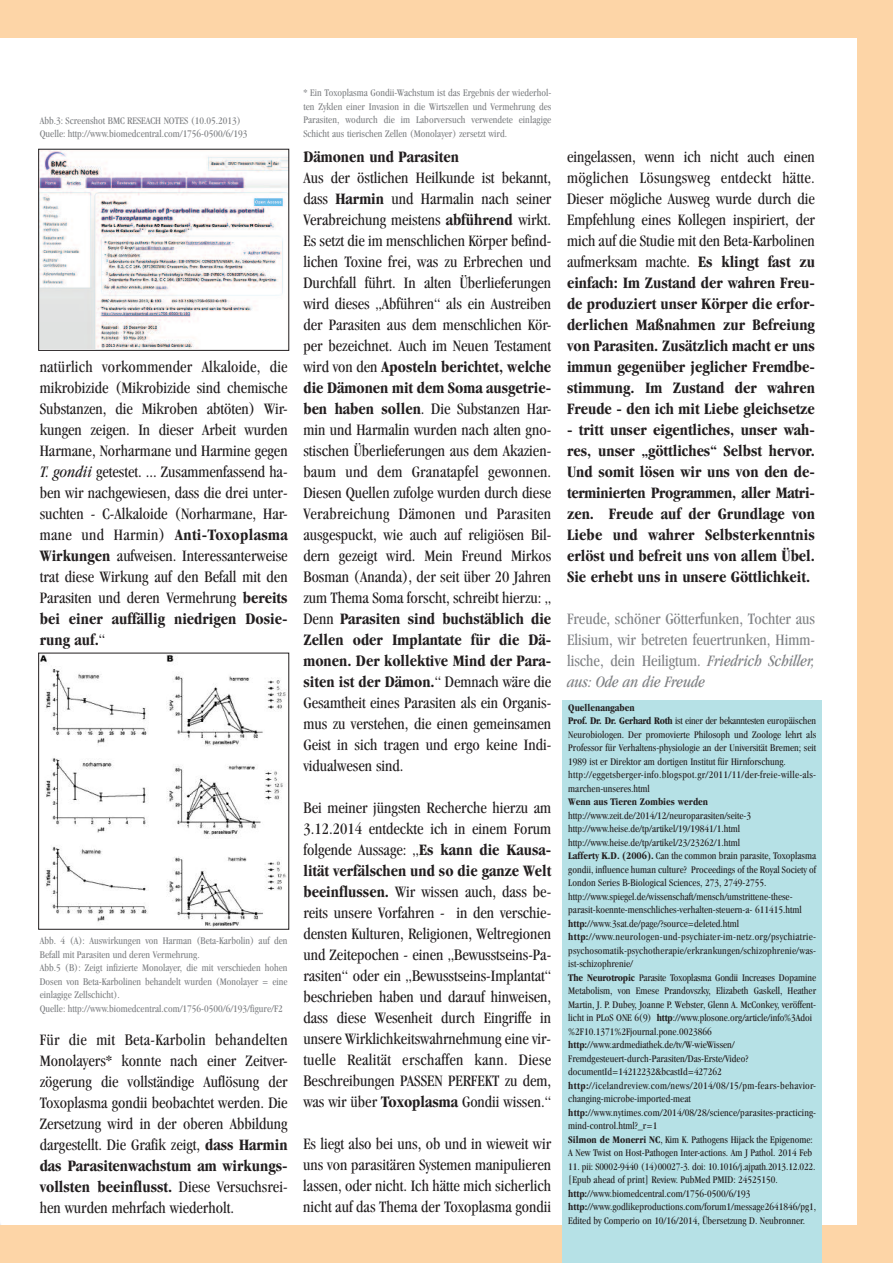
<style>
.page{position:relative;width:893px;height:1263px;background:#fdd5a7}
.page>*{position:absolute;margin:0;border:0;box-sizing:border-box;transform-origin:0 0}
.t1{font:condensed 16.5px/21px "Garamond";color:#231f20;text-align:justify}
.t2{font:700 condensed 16.5px/21px "Garamond";color:#231f20;text-align:justify}
.t3{font:condensed 16.5px/21px "Garamond";color:#808285;text-align:justify}
.t4{font:condensed 10.5px/13.5px "Garamond";color:#231f20}
.t5{font:condensed 10.5px/13.5px "Garamond";color:#808285}
.t6{font:700 condensed 10.5px "Garamond";color:#231f20}
.s1{font-style:italic}
.s2{font-weight:700}
.s3{font-weight:400}
</style>
<div class="page">
<hr style="left:0;top:38px;width:3px;height:1187px;background:#fff">
<div style="left:3px;top:38px;width:854px;height:1187px;background:#fff"></div>
<div style="left:563px;top:700px;width:259px;height:563px;background:#b6e1e6"></div>
<img style="left:40px;top:151px;width:247px;height:198px">
<div style="left:38px;top:149px;width:251px;height:202px;border:1px solid #231f20"></div>
<img style="left:40px;top:655px;width:247px;height:272px">
<div style="left:38px;top:653px;width:251px;height:277px;border:1px solid #231f20"></div>
<p class="t5" style="left:40px;top:114px;width:209px">Abb.3: Screenshot BMC RESEACH NOTES (10.05.2013)<br>Quelle: http://www.biomedcentral.com/1756-0500/6/193</p>
<p class="t1" style="left:40px;top:357px;width:249px">natürlich vorkommender Alkaloide, die mikrobizide (Mikrobizide sind chemische Substanzen, die Mikroben abtöten) Wir&shy;kungen zeigen. In dieser Arbeit wurden Harmane, Norharmane und Harmine gegen <span class="s1">T. gondii</span> getestet. ... Zusammenfassend ha&shy;ben wir nachgewiesen, dass die drei unter&shy;suchten - C-Alkaloide (Norharmane, Har&shy;mane und Harmin) <span class="s2">Anti-Toxoplasma Wirkungen</span> aufweisen. Interessanterweise trat diese Wirkung auf den Befall mit den Parasiten und deren Vermehrung <span class="s2">bereits bei einer auffällig niedrigen Dosie&shy;rung auf.</span>“</p>
<p class="t5" style="left:40px;top:935px;width:249px">Abb. 4 (A): Auswirkungen von Harman (Beta-Karbolin) auf den Befall mit Parasiten und deren Vermehrung.<br>Abb.5 (B): Zeigt infizierte Monolayer, die mit verschieden hohen Dosen von Beta-Karbolinen behandelt wurden (Monolayer = eine einlagige Zellschicht).<br>Quelle: http://www.biomedcentral.com/1756-0500/6/193/figure/F2</p>
<p class="t1" style="left:40px;top:1031px;width:249px">Für die mit Beta-Karbolin behandelten Monolayers* konnte nach einer Zeitver&shy;zögerung die vollständige Auflösung der Toxoplasma gondii beobachtet werden. Die Zersetzung wird in der oberen Abbildung dargestellt. Die Grafik zeigt, <span class="s2">dass Harmin das Parasitenwachstum am wirkungs&shy;vollsten beeinflusst.</span> Diese Versuchsrei&shy;hen wurden mehrfach wiederholt.</p>
<p class="t5" style="left:303px;top:87px;width:249px;text-align:justify">* Ein Toxoplasma Gondii-Wachstum ist das Ergebnis der wiederhol&shy;ten Zyklen einer Invasion in die Wirtszellen und Vermehrung des Parasiten, wodurch die im Laborversuch verwendete einlagige Schicht aus tierischen Zellen (Monolayer) zersetzt wird.</p>
<p class="t2" style="left:303px;top:148px;width:157px">Dämonen und Parasiten</p>
<p class="t1" style="left:303px;top:168px;width:249px">Aus der östlichen Heilkunde ist bekannt, dass <span class="s2">Harmin</span> und Harmalin nach seiner Verabreichung meistens <span class="s2">abführend</span> wirkt.<br>Es setzt die im menschlichen Körper befind&shy;lichen Toxine frei, was zu Erbrechen und Durchfall führt. In alten Überlieferungen wird dieses „Abführen“ als ein Austreiben der Parasiten aus dem menschlichen Kör&shy;per bezeichnet. Auch im Neuen Testament wird von den <span class="s2">Aposteln berichtet, welche die Dämonen mit dem Soma ausgetrie&shy;ben haben sollen</span>. Die Substanzen Har&shy;min und Harmalin wurden nach alten gno&shy;stischen Überlieferungen aus dem Akazien&shy;baum und dem Granatapfel gewonnen.<br>Diesen Quellen zufolge wurden durch diese Verabreichung Dämonen und Parasiten ausgespuckt, wie auch auf religiösen Bil&shy;dern gezeigt wird. Mein Freund Mirkos Bosman (Ananda), der seit über 20 Jahren zum Thema Soma forscht, schreibt hierzu: „ Denn <span class="s2">Parasiten sind buchstäblich die Zellen oder Implantate für die Dä&shy;monen. Der kollektive Mind der Para&shy;siten ist der Dämon.</span>“ Demnach wäre die Gesamtheit eines Parasiten als ein Organis&shy;mus zu verstehen, die einen gemeinsamen Geist in sich tragen und ergo keine Indi&shy;vidualwesen sind.</p>
<p class="t1" style="left:303px;top:798px;width:249px">Bei meiner jüngsten Recherche hierzu am 3.12.2014 entdeckte ich in einem Forum folgende Aussage: „<span class="s2">Es kann die Kausa&shy;lität verfälschen und so die ganze Welt beeinflussen.</span> Wir wissen auch, dass be&shy;reits unsere Vorfahren - in den verschie&shy;densten Kulturen, Religionen, Weltregionen und Zeitepochen - einen „Bewusstseins-Pa&shy;rasiten“ oder ein „Bewusstseins-Implantat“ beschrieben haben und darauf hinweisen, dass diese Wesenheit durch Eingriffe in unsere Wirklichkeitswahrnehmung eine vir&shy;tuelle Realität erschaffen kann. Diese Beschreibungen PASSEN PERFEKT zu dem, was wir über <span class="s2">Toxoplasma</span> Gondii wissen.“</p>
<p class="t1" style="left:303px;top:1134px;width:249px">Es liegt also bei uns, ob und in wieweit wir uns von parasitären Systemen manipulieren lassen, oder nicht. Ich hätte mich sicherlich nicht auf das Thema der Toxoplasma gondii</p>
<p class="t2" style="left:567px;top:148px;width:249px"><span class="s3">eingelassen, wenn ich nicht auch einen möglichen Lösungsweg entdeckt hätte.<br>Dieser mögliche Ausweg wurde durch die Empfehlung eines Kollegen inspiriert, der mich auf die Studie mit den Beta-Karbolinen aufmerksam machte.</span> Es klingt fast zu einfach: Im Zustand der wahren Freu&shy;de produziert unser Körper die erfor&shy;derlichen Maßnahmen zur Befreiung von Parasiten. Zusätzlich macht er uns immun gegenüber jeglicher Fremdbe&shy;stimmung. Im Zustand der wahren Freude - den ich mit Liebe gleichsetze</p>
<p class="t2" style="left:567px;top:421px;width:249px">- tritt unser eigentliches, unser wah&shy;res, unser „göttliches“ Selbst hervor.<br>Und somit lösen wir uns von den de&shy;terminierten Programmen, aller Matri&shy;zen. Freude auf der Grundlage von Liebe und wahrer Selbsterkenntnis erlöst und befreit uns von allem Übel.<br>Sie erhebt uns in unsere Göttlichkeit.</p>
<p class="t3" style="left:567px;top:609px;width:249px">Freude, schöner Götterfunken, Tochter aus Elisium, wir betreten feuertrunken, Himm&shy;lische, dein Heiligtum. <span class="s1">Friedrich Schiller, aus: Ode an die Freude</span></p>
<p class="t4" style="left:568px;top:701px;width:249px"><span class="s2">Quellenangaben<br>Prof. Dr. Dr. Gerhard Roth</span> ist einer der bekanntesten europäischen Neurobiologen. Der promovierte Philosoph und Zoologe lehrt als Professor für Verhaltens-physiologie an der Universität Bremen; seit 1989 ist er Direktor am dortigen Institut für Hirnforschung. http://eggetsberger-info.blogspot.gr/2011/11/der-freie-wille-als&shy;marchen-unseres.html</p>
<p class="t6" style="left:568px;top:798px;width:141px">Wenn aus Tieren Zombies werden</p>
<p class="t4" style="left:568px;top:809px;width:249px">http://www.zeit.de/2014/12/neuroparasiten/seite-3 http://www.heise.de/tp/artikel/19/19841/1.html http://www.heise.de/tp/artikel/23/23262/1.html<br><span class="s2">Lafferty K.D. (2006).</span> Can the common brain parasite, Toxoplasma gondii, influence human culture? Proceedings of the Royal Society of London Series B-Biological Sciences, 273, 2749-2755. http://www.spiegel.de/wissenschaft/mensch/umstrittene-these&shy;parasit-koennte-menschliches-verhalten-steuern-a- 611415.html <span class="s2">http:</span>//www.3sat.de/page/?source=deleted.html <span class="s2">http:</span>//www.neurologen-und-psychiater-im-netz.org/psychiatrie&shy;psychosomatik-psychotherapie/erkrankungen/schizophrenie/was&shy;ist-schizophrenie/<br><span class="s2">The Neurotropic</span> Parasite Toxoplasma Gondii Increases Dopamine Metabolism, von Emese Prandovszky, Elizabeth Gaskell, Heather Martin, J. P. Dubey, Joanne P. Webster, Glenn A. McConkey, veröffent&shy;licht in PLoS ONE 6(9) <span class="s2">http</span>://www.plosone.org/article/info%3Adoi %2F10.1371%2Fjournal.pone.0023866 <span class="s2">http:</span>//www.ardmediathek.de/tv/W-wieWissen/ Fremdgesteuert-durch-Parasiten/Das-Erste/Video? documentId=14212232&amp;bcastId=427262 <span class="s2">http:</span>//icelandreview.com/news/2014/08/15/pm-fears-behavior&shy;changing-microbe-imported-meat <span class="s2">http:</span>//www.nytimes.com/2014/08/28/science/parasites-practicing&shy;mind-control.html?_r=1<br><span class="s2">Silmon de Monerri NC</span>, Kim K. Pathogens Hijack the Epigenome:<br>A New Twist on Host-Pathogen Inter-actions. Am J Pathol. 2014 Feb</p>
<p class="t4" style="left:568px;top:1160px;width:249px">11. pii: S0002-9440 (14)00027-3. doi: 10.1016/j.ajpath.2013.12.022. [Epub ahead of print] Review. PubMed PMID: 24525150. <span class="s2">http:</span>//www.biomedcentral.com/1756-0500/6/193 <span class="s2">http:</span>//www.godlikeproductions.com/forum1/message2641846/pg1, Edited by Comperio on 10/16/2014, Übersetzung D. Neubronner.</p>
</div>
